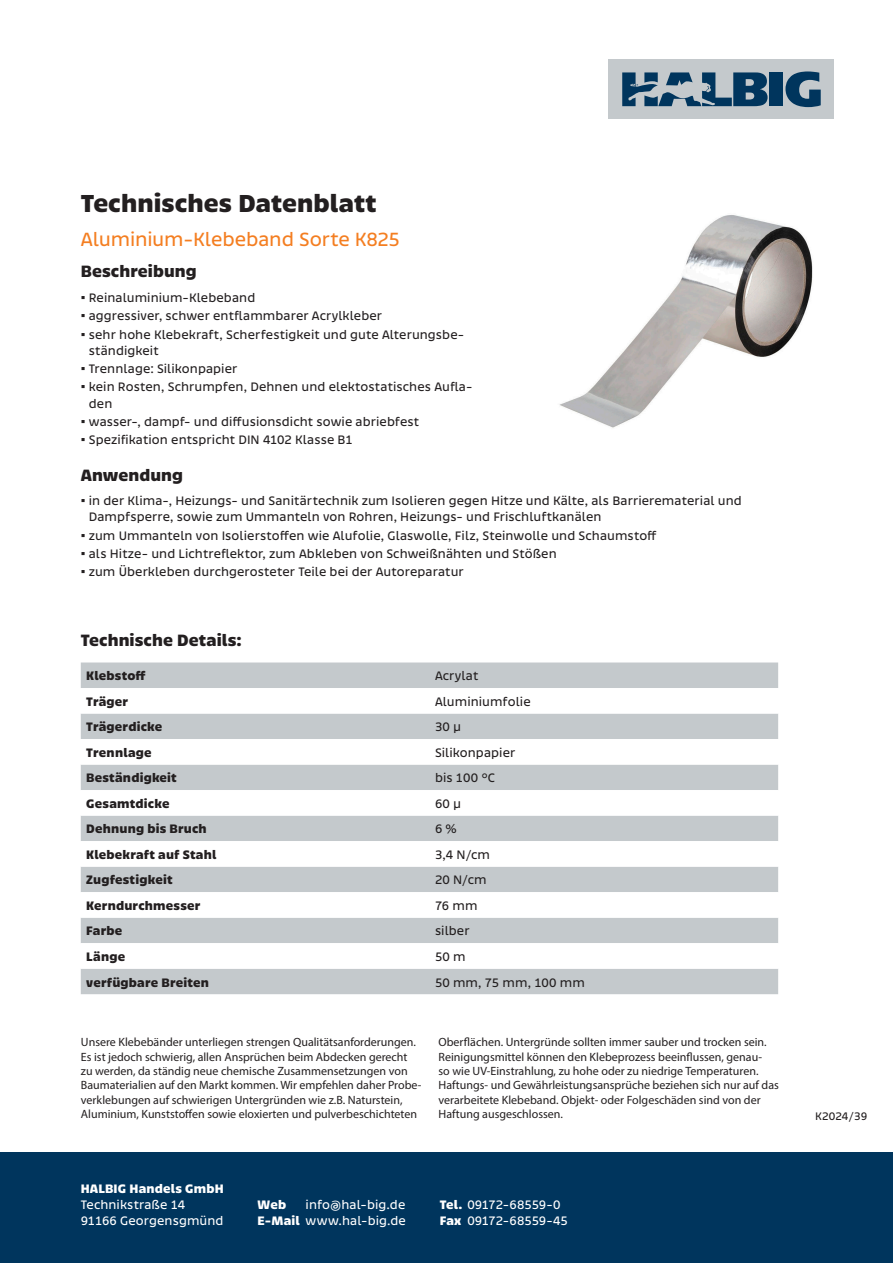
<style>
.page{position:relative;width:893px;height:1263px;background:#fff}
.page>*{position:absolute;margin:0;border:0;box-sizing:border-box;transform-origin:0 0}
._01_Headline{font:700 27px "Bruna";color:#231f20}
._06_Artikel{font:21px "Bruna";letter-spacing:-.01em;color:#f47e21}
._02_Subline{font:700 18px "Bruna";letter-spacing:.005em;color:#231f20}
._04_Bodytext_regular{font:13.5px/16.2px "Bruna";letter-spacing:.005em;color:#231f20}
._03_Tabelle_bold{font:700 13.5px "Bruna";letter-spacing:.015em;color:#231f20}
.t1{font:13.5px/16.2px "Bruna";letter-spacing:.005em;color:#fff}
._05_Tabelle_regular{font:13.5px "Bruna";letter-spacing:.005em;color:#231f20}
.t2{font:700 13.5px "Bruna";letter-spacing:.01em;color:#fff}
.t3{font:12px/14.4px "Myriad Pro";color:#231f20}
.t4{font:12px "Bruna";color:#231f20}
.s1{font-family:"Arial"}
.s2{font-weight:700}
</style>
<div class="page">
<div style="left:0;top:1152px;width:893px;height:110px;background:#00355d"></div>
<div style="left:608px;top:60px;width:225px;height:59px;background:#c4c9cc"></div>
<div style="left:770px;top:72px;width:13px;height:34px;background:#00355d"></div>
<svg style="left:785px;top:71px;width:36px;height:36px"></svg>
<svg style="left:622px;top:72px;width:146px;height:34px"></svg>
<img style="left:559px;top:215px;width:254px;height:213px">
<div style="left:81px;top:662px;width:697px;height:332px;background:#c4c9cc"></div>
<svg style="left:81px;top:688px;width:697px;height:281px"></svg>
<p class="_01_Headline" style="left:81px;top:188px;width:297px">Technisches Datenblatt</p>
<p class="_06_Artikel" style="left:81px;top:228px;width:321px">Aluminium-Klebeband Sorte K825</p>
<p class="_02_Subline" style="left:81px;top:261px;width:117px">Beschreibung</p>
<p class="_04_Bodytext_regular" style="left:81px;top:289px;width:176px"><span class="s1">▪</span> Reinaluminium-Klebeband</p>
<p class="_04_Bodytext_regular" style="left:81px;top:308px;width:303px"><span class="s1">▪</span> aggressiver, schwer entflammbarer Acrylkleber</p>
<p class="_04_Bodytext_regular" style="left:89px;top:326px;width:377px;text-indent:-8px"><span class="s1">▪</span> sehr hohe Klebekraft, Scherfestigkeit und gute Alterungsbe&shy;ständigkeit</p>
<p class="_04_Bodytext_regular" style="left:81px;top:361px;width:158px"><span class="s1">▪</span> Trennlage: Silikonpapier</p>
<p class="_04_Bodytext_regular" style="left:89px;top:379px;width:385px;text-indent:-8px"><span class="s1">▪</span> kein Rosten, Schrumpfen, Dehnen und elektostatisches Aufla&shy;den</p>
<p class="_04_Bodytext_regular" style="left:81px;top:414px;width:340px"><span class="s1">▪</span> wasser-, dampf- und diffusionsdicht sowie abriebfest</p>
<p class="_04_Bodytext_regular" style="left:81px;top:432px;width:273px"><span class="s1">▪</span> Spezifikation entspricht DIN 4102 Klasse B1</p>
<p class="_02_Subline" style="left:81px;top:464px;width:104px">Anwendung</p>
<p class="_04_Bodytext_regular" style="left:89px;top:493px;width:655px;text-indent:-8px"><span class="s1">▪</span> in der Klima-, Heizungs- und Sanitärtechnik zum Isolieren gegen Hitze und Kälte, als Barrierematerial und<br>Dampfsperre, sowie zum Ummanteln von Rohren, Heizungs- und Frischluftkanälen</p>
<p class="_04_Bodytext_regular" style="left:81px;top:527px;width:577px"><span class="s1">▪</span> zum Ummanteln von Isolierstoffen wie Alufolie, Glaswolle, Filz, Steinwolle und Schaumstoff</p>
<p class="_04_Bodytext_regular" style="left:81px;top:546px;width:477px"><span class="s1">▪</span> als Hitze- und Lichtreflektor, zum Abkleben von Schweißnähten und Stößen</p>
<p class="_04_Bodytext_regular" style="left:81px;top:564px;width:384px"><span class="s1">▪</span> zum Überkleben durchgerosteter Teile bei der Autoreparatur</p>
<h3 class="_02_Subline" style="left:81px;top:630px;width:163px">Technische Details:</h3>
<p class="_03_Tabelle_bold" style="left:86px;top:668px;width:61px">Klebstoff</p>
<p class="_05_Tabelle_regular" style="left:435px;top:669px;width:45px">Acrylat</p>
<p class="_03_Tabelle_bold" style="left:86px;top:694px;width:43px">Träger</p>
<p class="_05_Tabelle_regular" style="left:435px;top:694px;width:97px">Aluminiumfolie</p>
<p class="_03_Tabelle_bold" style="left:86px;top:719px;width:78px">Trägerdicke</p>
<p class="_05_Tabelle_regular" style="left:435px;top:720px;width:28px">30 μ</p>
<p class="_03_Tabelle_bold" style="left:86px;top:745px;width:67px">Trennlage</p>
<p class="_05_Tabelle_regular" style="left:435px;top:745px;width:82px">Silikonpapier</p>
<p class="_03_Tabelle_bold" style="left:86px;top:770px;width:92px">Beständigkeit</p>
<p class="_05_Tabelle_regular" style="left:435px;top:771px;width:62px">bis 100 °C</p>
<p class="_03_Tabelle_bold" style="left:86px;top:796px;width:85px">Gesamtdicke</p>
<p class="_05_Tabelle_regular" style="left:435px;top:796px;width:28px">60 μ</p>
<p class="_03_Tabelle_bold" style="left:86px;top:821px;width:122px">Dehnung bis Bruch</p>
<p class="_05_Tabelle_regular" style="left:435px;top:822px;width:23px">6 %</p>
<p class="_03_Tabelle_bold" style="left:86px;top:847px;width:132px">Klebekraft auf Stahl</p>
<p class="_05_Tabelle_regular" style="left:435px;top:847px;width:57px">3,4 N/cm</p>
<p class="_03_Tabelle_bold" style="left:86px;top:872px;width:88px">Zugfestigkeit</p>
<p class="_05_Tabelle_regular" style="left:435px;top:873px;width:53px">20 N/cm</p>
<p class="_03_Tabelle_bold" style="left:86px;top:898px;width:116px">Kerndurchmesser</p>
<p class="_05_Tabelle_regular" style="left:435px;top:898px;width:44px">76 mm</p>
<p class="_03_Tabelle_bold" style="left:86px;top:923px;width:38px">Farbe</p>
<p class="_05_Tabelle_regular" style="left:435px;top:924px;width:36px">silber</p>
<p class="_03_Tabelle_bold" style="left:86px;top:949px;width:40px">Länge</p>
<p class="_05_Tabelle_regular" style="left:435px;top:949px;width:32px">50 m</p>
<p class="_03_Tabelle_bold" style="left:86px;top:974px;width:124px">verfügbare Breiten</p>
<p class="_05_Tabelle_regular" style="left:435px;top:975px;width:151px">50 mm, 75 mm, 100 mm</p>
<p class="t3" style="left:81px;top:1035px;width:342px">Unsere Klebebänder unterliegen strengen Qualitätsanforderungen.<br>Es ist jedoch schwierig, allen Ansprüchen beim Abdecken gerecht zu werden, da ständig neue chemische Zusammensetzungen von Baumaterialien auf den Markt kommen. Wir empfehlen daher Probe&shy;verklebungen auf schwierigen Untergründen wie z.B. Naturstein, Aluminium, Kunststoffen sowie eloxierten und pulverbeschichteten</p>
<p class="t3" style="left:439px;top:1035px;width:342px">Oberflächen. Untergründe sollten immer sauber und trocken sein.<br>Reinigungsmittel können den Klebeprozess beeinflussen, genau-<br>so wie UV-Einstrahlung, zu hohe oder zu niedrige Temperaturen.<br>Haftungs- und Gewährleistungsansprüche beziehen sich nur auf das verarbeitete Klebeband. Objekt- oder Folgeschäden sind von der Haftung ausgeschlossen.</p>
<p class="t2" style="left:81px;top:1181px;width:145px">HALBIG Handels GmbH</p>
<p class="t1" style="left:81px;top:1197px;width:144px">Technikstraße 14<br>91166 Georgensgmünd</p>
<p class="t2" style="left:258px;top:1197px;width:30px">Web</p>
<p class="t1" style="left:258px;top:1197px;width:150px;text-align:right">info@hal-big.de<br><span class="s2">E-Mail</span> www.hal-big.de</p>
<p class="t1" style="left:440px;top:1197px;width:130px"><span class="s2">Tel.</span> 09172-68559-0<br><span class="s2">Fax</span> 09172-68559-45</p>
<p class="t4" style="left:815px;top:1110px;width:54px">K2024/39</p>
</div>
